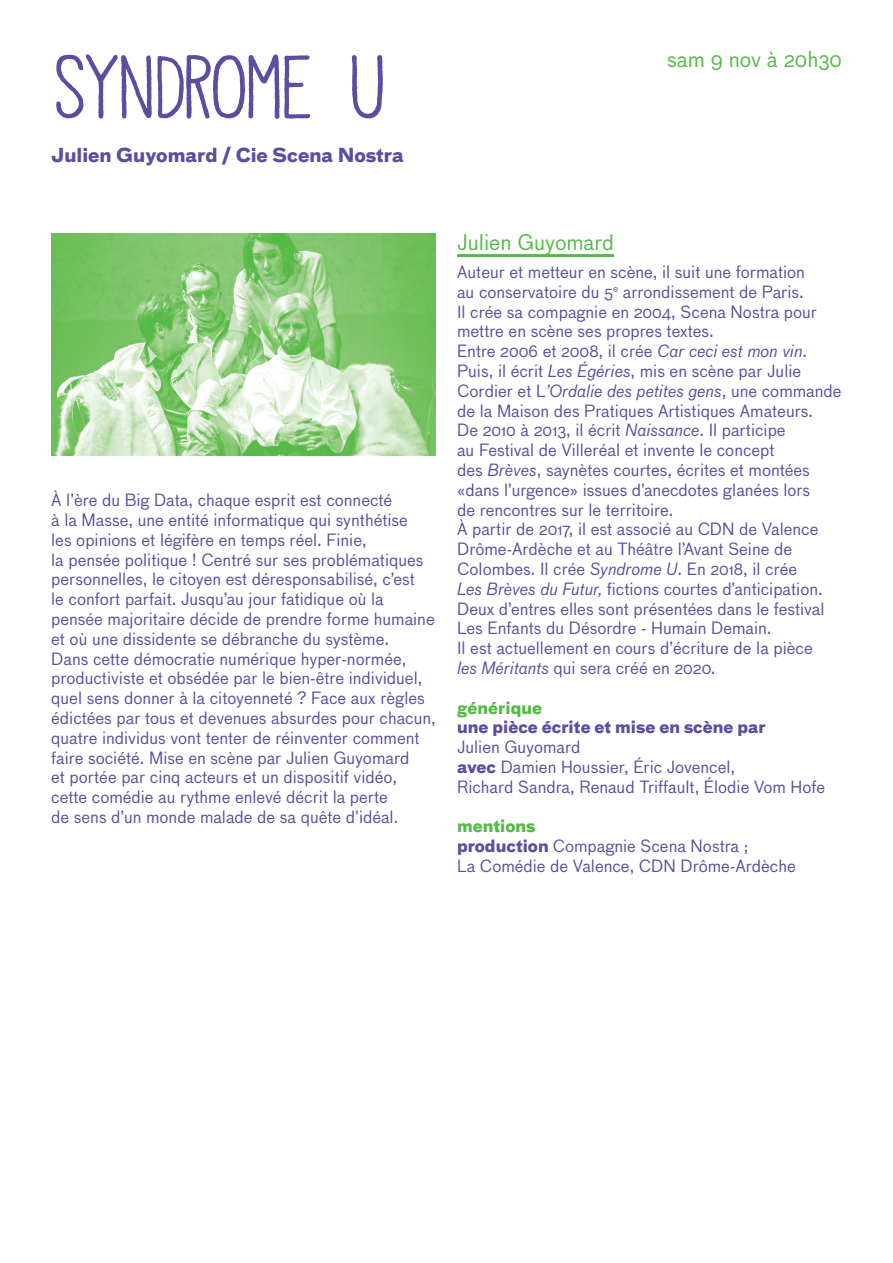
<style>
.page{position:relative;width:893px;height:1263px;background:#fff}
.page>*{position:absolute;margin:0;border:0;box-sizing:border-box;transform-origin:0 0}
.t1{font:90px "Maingauche";color:#5b4ea0}
.t2{font:21px "Bau";color:#54b947}
.t3{font:700 18.75px "Bau";color:#5b4ea0}
.t4{font:16.5px/19.8px "Bau";color:#5b4ea0}
.t5{font:700 16.5px "Bau";color:#5b4ea0}
.t6{font:700 16.5px "Bau";color:#54b947}
.s1{font-style:italic}
.s2{font-weight:700}
.s3{font-weight:700;color:#54b947}
</style>
<div class="page">
<img style="left:51px;top:234px;width:385px;height:221px">
<hr style="left:457px;top:254px;width:157px;height:3px;background:#54b947">
<h1 class="t1" style="left:51px;top:37px;width:339px">SYNDROME U</h1>
<p class="t3" style="left:51px;top:143px;width:354px">Julien Guyomard / Cie Scena Nostra</p>
<p class="t2" style="left:667px;top:47px;width:176px">sam 9 nov à 20h30</p>
<p class="t4" style="left:51px;top:490px;width:386px">À l’ère du Big Data, chaque esprit est connecté<br>à la Masse, une entité informatique qui synthétise<br>les opinions et légifère en temps réel. Finie,<br>la pensée politique ! Centré sur ses problématiques personnelles, le citoyen est déresponsabilisé, c’est<br>le confort parfait. Jusqu’au jour fatidique où la pensée majoritaire décide de prendre forme humaine et où une dissidente se débranche du système.<br>Dans cette démocratie numérique hyper-normée, productiviste et obsédée par le bien-être individuel, quel sens donner à la citoyenneté ? Face aux règles édictées par tous et devenues absurdes pour chacun, quatre individus vont tenter de réinventer comment faire société. Mise en scène par Julien Guyomard<br>et portée par cinq acteurs et un dispositif vidéo, cette comédie au rythme enlevé décrit la perte<br>de sens d’un monde malade de sa quête d’idéal.</p>
<p class="t2" style="left:457px;top:230px;width:159px">Julien Guyomard</p>
<p class="t4" style="left:457px;top:262px;width:386px">Auteur et metteur en scène, il suit une formation<br>au conservatoire du 5<sup>e</sup> arrondissement de Paris.<br>Il crée sa compagnie en 2004, Scena Nostra pour mettre en scène ses propres textes.<br>Entre 2006 et 2008, il crée <span class="s1">Car ceci est mon vin</span>.<br>Puis, il écrit <span class="s1">Les Égéries</span>, mis en scène par Julie Cordier et L<span class="s1">’Ordalie des petites gens</span>, une commande de la Maison des Pratiques Artistiques Amateurs.<br>De 2010 à 2013, il écrit <span class="s1">Naissance</span>. Il participe<br>au Festival de Villeréal et invente le concept<br>des <span class="s1">Brèves</span>, saynètes courtes, écrites et montées «dans l’urgence» issues d’anecdotes glanées lors<br>de rencontres sur le territoire.<br>À partir de 2017, il est associé au CDN de Valence Drôme-Ardèche et au Théâtre l’Avant Seine de Colombes. Il crée <span class="s1">Syndrome U</span>. En 2018, il crée<br><span class="s1">Les Brèves du Futur,</span> fictions courtes d’anticipation.<br>Deux d’entres elles sont présentées dans le festival Les Enfants du Désordre - Humain Demain.<br>Il est actuellement en cours d’écriture de la pièce<br><span class="s1">les Méritants</span> qui sera créé en 2020.</p>
<p class="t6" style="left:457px;top:696px;width:87px">générique</p>
<p class="t5" style="left:457px;top:716px;width:310px">une pièce écrite et mise en scène par</p>
<p class="t4" style="left:457px;top:737px;width:370px">Julien Guyomard<br><span class="s2">avec</span> Damien Houssier, Éric Jovencel,<br>Richard Sandra, Renaud Triffault, Élodie Vom Hofe</p>
<p class="t4" style="left:457px;top:816px;width:340px"><span class="s3">mentions<br></span><span class="s2">production</span> Compagnie Scena Nostra ;<br>La Comédie de Valence, CDN Drôme-Ardèche</p>
</div>
